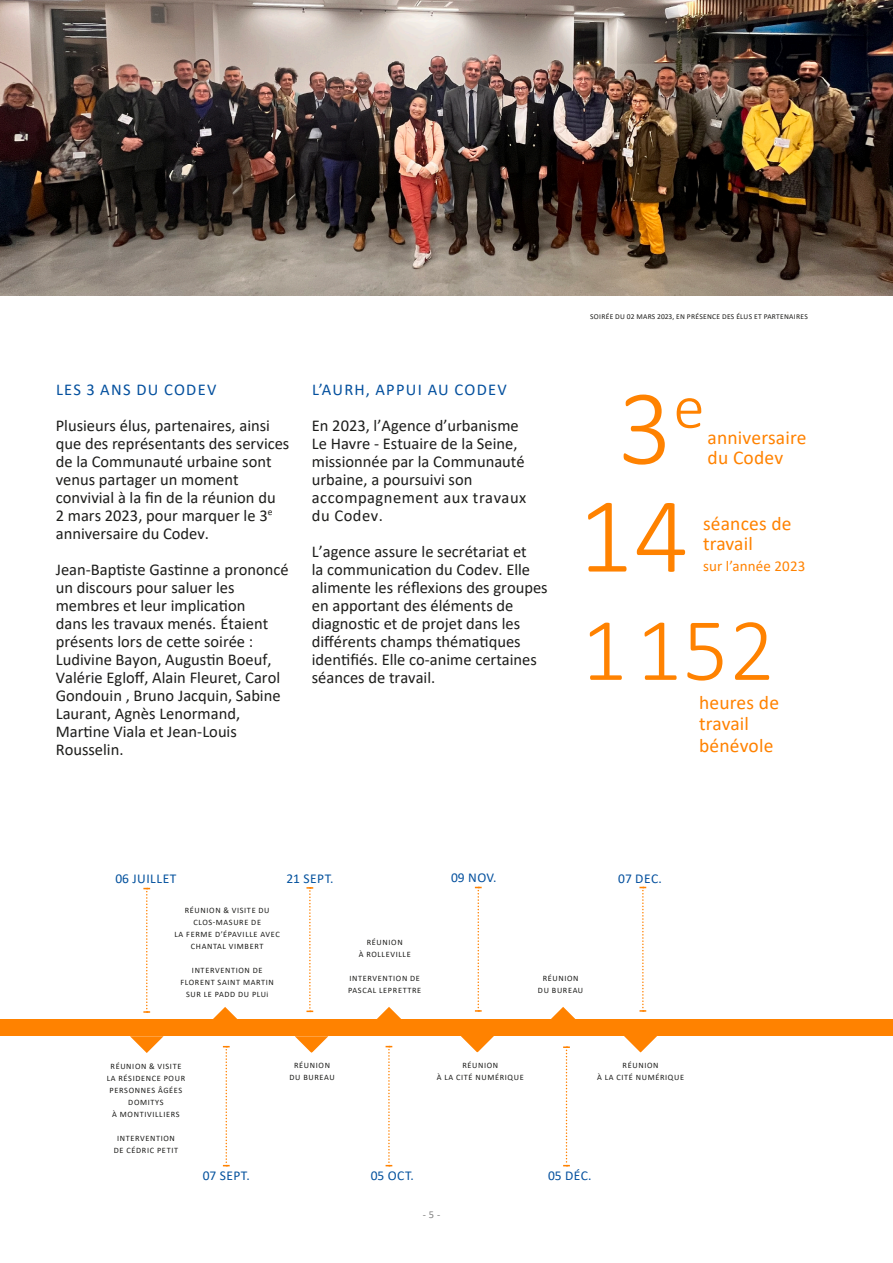
<style>
.page{position:relative;width:893px;height:1263px;background:#fff}
.page>*{position:absolute;margin:0;border:0;box-sizing:border-box;transform-origin:0 0}
.t1{font:300 108px "Calibri";color:#ff8200}
.t2{font:300 90px "Calibri";color:#ff8200}
.t3{font:300 63px "Calibri";color:#ff8200}
.t4{font:19.5px/20.4px "Calibri";letter-spacing:.01em;color:#ff8200}
.TEXTE{font:16.5px/18px "Calibri";color:#1d1d1b}
.TEXTE-2{font:16.5px "Calibri";letter-spacing:.08em;color:#04509e}
.t5{font:15px "Calibri";letter-spacing:.01em;color:#ff8200}
.t6{font:13.5px "Calibri";letter-spacing:.04em;color:#03519d}
.t7{font:13.5px "Calibri";letter-spacing:.03em;color:#04509e}
.t8{font:10.5px "Calibri";color:#808080}
.t9{font:8.25px/12px "Calibri";letter-spacing:.08em;color:#1d1d1b;text-align:center}
.t10{font:7.5px "Calibri";letter-spacing:.04em;color:#1d1d1b}
</style>
<div class="page">
<svg style="left:130px;top:1036px;width:34px;height:17px"></svg>
<svg style="left:213px;top:1007px;width:24px;height:12px"></svg>
<svg style="left:295px;top:1036px;width:33px;height:17px"></svg>
<svg style="left:377px;top:1007px;width:24px;height:12px"></svg>
<svg style="left:551px;top:1007px;width:25px;height:12px"></svg>
<svg style="left:461px;top:1036px;width:33px;height:16px"></svg>
<svg style="left:624px;top:1036px;width:33px;height:16px"></svg>
<svg style="left:143px;top:888px;width:7px;height:125px"></svg>
<svg style="left:223px;top:1046px;width:7px;height:120px"></svg>
<svg style="left:475px;top:887px;width:7px;height:125px"></svg>
<svg style="left:306px;top:887px;width:7px;height:125px"></svg>
<svg style="left:563px;top:1046px;width:7px;height:120px"></svg>
<svg style="left:386px;top:1046px;width:6px;height:120px"></svg>
<svg style="left:639px;top:887px;width:7px;height:125px"></svg>
<div style="left:0;top:1019px;width:893px;height:16px;background:#ff8200"></div>
<img style="left:0;top:0;width:893px;height:296px">
<p class="TEXTE-2" style="left:56px;top:378px;width:162px">LES 3 ANS DU CODEV</p>
<p class="TEXTE" style="left:56px;top:416px;width:235px">Plusieurs élus, partenaires, ainsi que des représentants des services de la Communauté urbaine sont venus partager un moment convivial à la fin de la réunion du<br>2 mars 2023, pour marquer le 3<sup>e </sup>anniversaire du Codev.</p>
<p class="TEXTE" style="left:56px;top:560px;width:234px">Jean-Baptiste Gastinne a prononcé un discours pour saluer les membres et leur implication<br>dans les travaux menés. Étaient présents lors de cette soirée :<br>Ludivine Bayon, Augustin Boeuf,<br>Valérie Egloff, Alain Fleuret, Carol<br>Gondouin , Bruno Jacquin, Sabine<br>Laurant, Agnès Lenormand,<br>Martine Viala et Jean-Louis<br>Rousselin.</p>
<p class="TEXTE-2" style="left:312px;top:378px;width:196px">L’AURH, APPUI AU CODEV</p>
<p class="TEXTE" style="left:312px;top:416px;width:216px">En 2023, l’Agence d’urbanisme<br>Le Havre - Estuaire de la Seine, missionnée par la Communauté urbaine, a poursuivi son accompagnement aux travaux du Codev.</p>
<p class="TEXTE" style="left:312px;top:542px;width:237px">L’agence assure le secrétariat et<br>la communication du Codev. Elle alimente les réflexions des groupes en apportant des éléments de diagnostic et de projet dans les différents champs thématiques identifiés. Elle co-anime certaines séances de travail.</p>
<p class="t10" style="left:590px;top:311px;width:219px">SOIRÉE DU 02 MARS 2023, EN PRÉSENCE DES ÉLUS ET PARTENAIRES</p>
<p class="t1" style="left:618px;top:361px;width:56px">3</p>
<p class="t3" style="left:673px;top:368px;width:33px">e</p>
<p class="t4" style="left:708px;top:427px;width:100px">anniversaire</p>
<p class="t4" style="left:708px;top:446px;width:77px">du Codev</p>
<p class="t1" style="left:578px;top:469px;width:112px">14</p>
<p class="t4" style="left:703px;top:513px;width:90px">séances de travail</p>
<p class="t5" style="left:703px;top:555px;width:104px">sur l’année 2023</p>
<p class="t2" style="left:581px;top:594px;width:195px">1 152</p>
<p class="t4" style="left:699px;top:692px;width:81px">heures de</p>
<p class="t4" style="left:699px;top:713px;width:51px">travail</p>
<p class="t4" style="left:699px;top:734px;width:76px">bénévole</p>
<p class="t6" style="left:115px;top:869px;width:63px">06 JUILLET</p>
<p class="t6" style="left:286px;top:869px;width:49px">21 SEPT.</p>
<p class="t7" style="left:451px;top:868px;width:47px">09 NOV.</p>
<p class="t7" style="left:618px;top:869px;width:45px">07 DEC.</p>
<p class="t9" style="left:185px;top:904px;width:86px">RÉUNION &amp; VISITE DU<br>CLOS-MASURE DE</p>
<p class="t9" style="left:175px;top:928px;width:107px">LA FERME D’ÉPAVILLE AVEC<br>CHANTAL VIMBERT</p>
<p class="t9" style="left:180px;top:964px;width:95px">INTERVENTION DE<br>FLORENT SAINT MARTIN<br>SUR LE PADD DU PLUi</p>
<p class="t9" style="left:367px;top:936px;width:37px">RÉUNION</p>
<p class="t9" style="left:359px;top:948px;width:54px">À ROLLEVILLE</p>
<p class="t9" style="left:348px;top:972px;width:75px;text-align:left">INTERVENTION DE<br>PASCAL LEPRETTRE</p>
<p class="t9" style="left:543px;top:972px;width:37px">RÉUNION</p>
<p class="t9" style="left:538px;top:984px;width:47px">DU BUREAU</p>
<p class="t9" style="left:107px;top:1060px;width:80px">RÉUNION &amp; VISITE<br>LA RÉSIDENCE POUR<br>PERSONNES ÂGÉES</p>
<p class="t9" style="left:128px;top:1096px;width:37px">DOMITYS</p>
<p class="t9" style="left:112px;top:1108px;width:69px">À MONTIVILLIERS</p>
<p class="t9" style="left:114px;top:1132px;width:66px">INTERVENTION<br>DE CÉDRIC PETIT</p>
<p class="t6" style="left:203px;top:1166px;width:49px">07 SEPT.</p>
<p class="t9" style="left:294px;top:1059px;width:37px">RÉUNION</p>
<p class="t9" style="left:289px;top:1071px;width:47px">DU BUREAU</p>
<p class="t9" style="left:462px;top:1059px;width:37px">RÉUNION</p>
<p class="t9" style="left:437px;top:1071px;width:89px">À LA CITÉ NUMÉRIQUE</p>
<p class="t9" style="left:623px;top:1059px;width:37px">RÉUNION</p>
<p class="t9" style="left:597px;top:1071px;width:89px">À LA CITÉ NUMÉRIQUE</p>
<p class="t6" style="left:371px;top:1166px;width:45px">05 OCT.</p>
<p class="t8" style="left:423px;top:1208px;width:19px">- 5 -</p>
<p class="t7" style="left:548px;top:1166px;width:45px">05 DÉC.</p>
</div>
